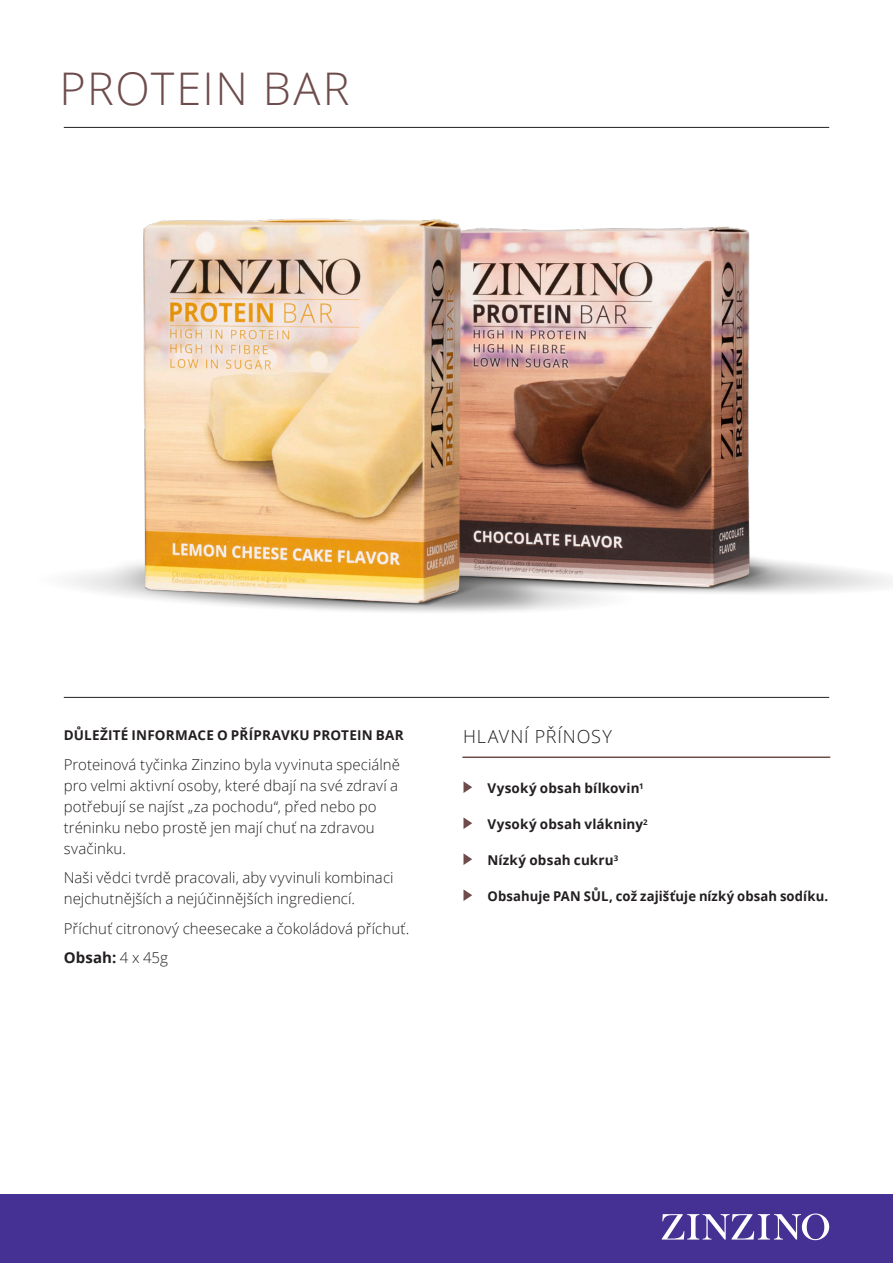
<style>
.page{position:relative;width:893px;height:1263px;background:#fff}
.page>*{position:absolute;margin:0;border:0;box-sizing:border-box;transform-origin:0 0}
.t1{font:300 45px "Open Sans";letter-spacing:.035em;color:#6e4c4c}
.t2{font:300 18px "Open Sans";letter-spacing:.045em;color:#231f20}
.Brödtext_ingress_Lig{font:300 15px/21px "Open Sans";letter-spacing:.005em;color:#231f20}
.Brödtext_ingress_Lig-2{font:700 15px "Open Sans";letter-spacing:.01em;color:#231f20}
.Brödtext_Key_Benefit{font:700 13.5px "Open Sans";letter-spacing:.01em;color:#231f20}
.s1{font-weight:300}
</style>
<div class="page">
<div style="left:0;top:1194px;width:893px;height:69px;background:#443193"></div>
<svg style="left:662px;top:1213px;width:167px;height:27px"></svg>
<hr style="left:462px;top:756px;width:368px;height:2px;background:#6e4c4c">
<img style="left:63px;top:126px;width:830px;height:572px">
<svg style="left:463px;top:781px;width:9px;height:12px"></svg>
<svg style="left:463px;top:817px;width:9px;height:12px"></svg>
<svg style="left:463px;top:853px;width:9px;height:12px"></svg>
<svg style="left:463px;top:889px;width:9px;height:12px"></svg>
<p class="t1" style="left:60px;top:57px;width:292px">PROTEIN BAR</p>
<p class="Brödtext_Key_Benefit" style="left:64px;top:726px;width:342px">DŮLEŽITÉ INFORMACE O PŘÍPRAVKU PROTEIN BAR</p>
<p class="Brödtext_ingress_Lig" style="left:64px;top:753px;width:338px">Proteinová tyčinka Zinzino byla vyvinuta speciálně pro velmi aktivní osoby, které dbají na své zdraví a potřebují se najíst „za pochodu“, před nebo po tréninku nebo prostě jen mají chuť na zdravou svačinku.</p>
<p class="Brödtext_ingress_Lig" style="left:64px;top:867px;width:331px">Naši vědci tvrdě pracovali, aby vyvinuli kombinaci nejchutnějších a nejúčinnějších ingrediencí.</p>
<p class="Brödtext_ingress_Lig" style="left:64px;top:917px;width:347px">Příchuť citronový cheesecake a čokoládová příchuť.</p>
<p class="Brödtext_ingress_Lig-2" style="left:64px;top:947px;width:106px">Obsah: <span class="s1">4 x 45g</span></p>
<p class="t2" style="left:463px;top:724px;width:150px">HLAVNÍ PŘÍNOSY</p>
<p class="Brödtext_Key_Benefit" style="left:487px;top:779px;width:158px">Vysoký obsah bílkovin<sup>1</sup></p>
<p class="Brödtext_Key_Benefit" style="left:487px;top:815px;width:162px">Vysoký obsah vlákniny<sup>2</sup></p>
<p class="Brödtext_Key_Benefit" style="left:487px;top:851px;width:132px">Nízký obsah cukru<sup>3</sup></p>
<p class="Brödtext_Key_Benefit" style="left:487px;top:887px;width:342px">Obsahuje PAN SŮL, což zajišťuje nízký obsah sodíku.</p>
</div>
